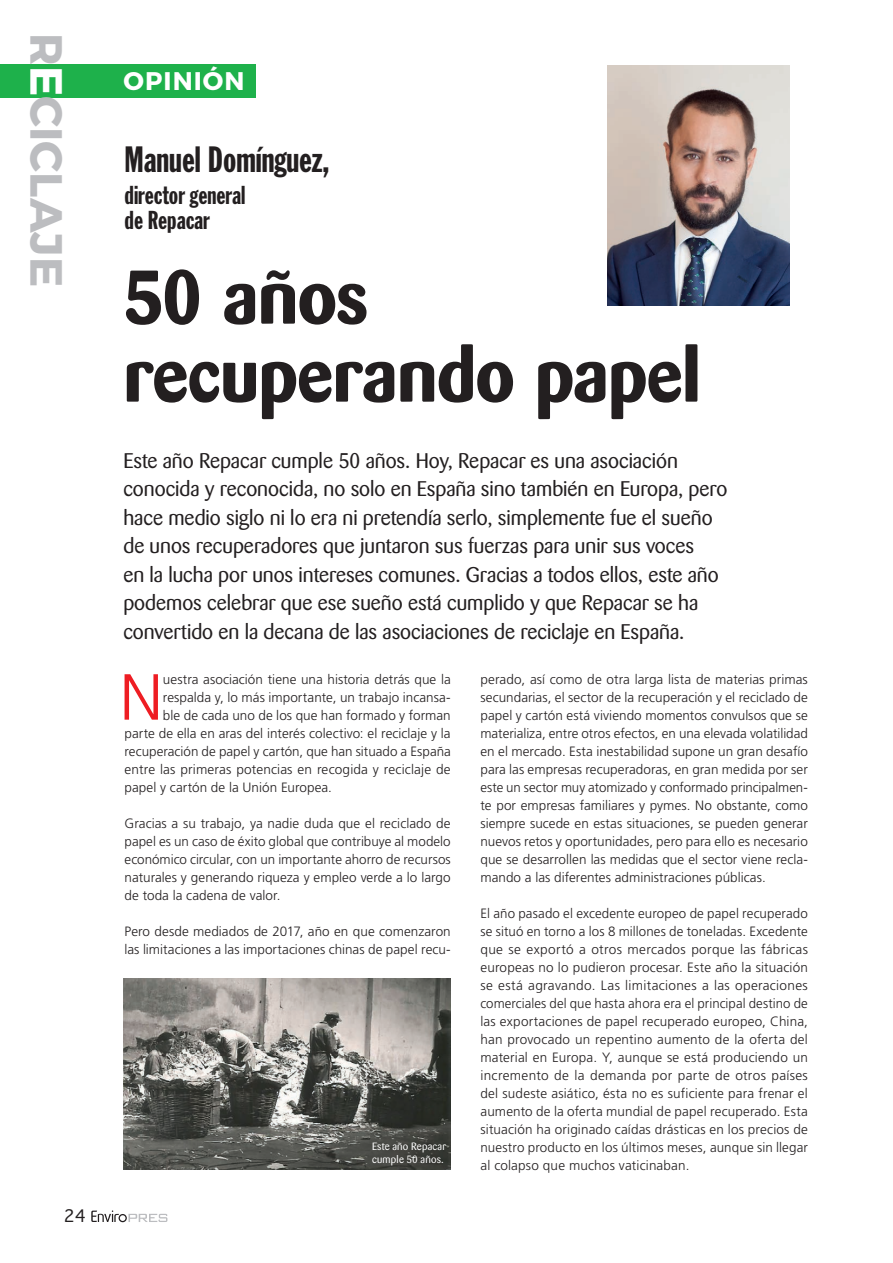
<style>
.page{position:relative;width:893px;height:1263px;background:#fff}
.page>*{position:absolute;margin:0;border:0;box-sizing:border-box;transform-origin:0 0}
.t1{font:700 75px/78px "Barmeno";letter-spacing:-.01em;color:#231f20}
.t2{font:300 65.1px "Frutiger LT Std";color:#ee1d23}
.t3{font:700 45px "Montserrat";color:#bcbdc0}
.t4{font:36px "Franklin Gothic Extra Cond";color:#231f20}
.t5{font:25.5px/25.5px "Franklin Gothic Extra Cond";color:#231f20}
.t6{font:700 25.5px "Montserrat";letter-spacing:.04em;color:#fff}
.t7{font:21px/28.5px "Barmeno";color:#231f20}
.t8{font:16.5px "Thonburi";color:#231f20}
.t9{font:300 13.5px/18px "Frutiger LT Std";letter-spacing:.005em;color:#231f20;text-align:justify}
.t10{font:10.5px/13.5px "Barmeno";letter-spacing:.02em;color:#fff}
.s1{color:#fff}
</style>
<div class="page">
<svg style="left:91px;top:1210px;width:76px;height:12px"></svg>
<div style="left:0;top:64px;width:255px;height:34px;background:#1eb14b"></div>
<img style="left:608px;top:66px;width:182px;height:240px">
<img style="left:123px;top:978px;width:328px;height:192px">
<h3 class="t3" style="left:74px;top:33px;width:255px;rotate:90deg">R<span class="s1">E</span>CICLAJE</h3>
<p class="t8" style="left:64px;top:1207px;width:23px">24</p>
<h3 class="t6" style="left:124px;top:65px;width:122px">OPINIÓN</h3>
<h3 class="t4" style="left:125px;top:140px;width:207px">Manuel Domínguez,</h3>
<h3 class="t5" style="left:125px;top:183px;width:122px">director general de Repacar</h3>
<h1 class="t1" style="left:123px;top:258px;width:579px">50 años recuperando papel</h1>
<p class="t7" style="left:123px;top:446px;width:606px">Este año Repacar cumple 50 años. Hoy, Repacar es una asociación conocida y reconocida, no solo en España sino también en Europa, pero hace medio siglo ni lo era ni pretendía serlo, simplemente fue el sueño de unos recuperadores que juntaron sus fuerzas para unir sus voces<br>en la lucha por unos intereses comunes. Gracias a todos ellos, este año podemos celebrar que ese sueño está cumplido y que Repacar se ha convertido en la decana de las asociaciones de reciclaje en España.</p>
<h2 class="t2" style="left:120px;top:660px;width:45px">N</h2>
<p class="t9" style="left:163px;top:670px;width:289px">uestra asociación tiene una historia detrás que la</p>
<p class="t9" style="left:481px;top:670px;width:329px">perado, así como de otra larga lista de materias primas secundarias, el sector de la recuperación y el reciclado de papel y cartón está viviendo momentos convulsos que se materializa, entre otros efectos, en una elevada volatilidad en el mercado. Esta inestabilidad supone un gran desafío para las empresas recuperadoras, en gran medida por ser este un sector muy atomizado y conformado principalmen&shy;te por empresas familiares y pymes. No obstante, como siempre sucede en estas situaciones, se pueden generar nuevos retos y oportunidades, pero para ello es necesario que se desarrollen las medidas que el sector viene recla&shy;mando a las diferentes administraciones públicas.</p>
<p class="t9" style="left:481px;top:904px;width:329px">El año pasado el excedente europeo de papel recuperado se situó en torno a los 8 millones de toneladas. Excedente que se exportó a otros mercados porque las fábricas europeas no lo pudieron procesar. Este año la situación se está agravando. Las limitaciones a las operaciones comerciales del que hasta ahora era el principal destino de las exportaciones de papel recuperado europeo, China, han provocado un repentino aumento de la oferta del material en Europa. Y, aunque se está produciendo un incremento de la demanda por parte de otros países del sudeste asiático, ésta no es suficiente para frenar el aumento de la oferta mundial de papel recuperado. Esta situación ha originado caídas drásticas en los precios de nuestro producto en los últimos meses, aunque sin llegar al colapso que muchos vaticinaban.</p>
<p class="t9" style="left:163px;top:688px;width:289px">respalda y, lo más importante, un trabajo incansa-</p>
<p class="t9" style="left:163px;top:706px;width:289px">ble de cada uno de los que han formado y forman</p>
<p class="t9" style="left:125px;top:724px;width:328px">parte de ella en aras del interés colectivo: el reciclaje y la</p>
<p class="t9" style="left:125px;top:742px;width:328px">recuperación de papel y cartón, que han situado a España</p>
<p class="t9" style="left:125px;top:760px;width:328px">entre las primeras potencias en recogida y reciclaje de</p>
<p class="t9" style="left:125px;top:778px;width:209px">papel y cartón de la Unión Europea.</p>
<p class="t9" style="left:125px;top:814px;width:328px">Gracias a su trabajo, ya nadie duda que el reciclado de papel es un caso de éxito global que contribuye al modelo económico circular, con un importante ahorro de recursos naturales y generando riqueza y empleo verde a lo largo de toda la cadena de valor.</p>
<p class="t9" style="left:125px;top:922px;width:328px">Pero desde mediados de 2017, año en que comenzaron las limitaciones a las importaciones chinas de papel recu-</p>
<p class="t10" style="left:372px;top:1139px;width:75px">Este año Repacar cumple 50 años.</p>
</div>
